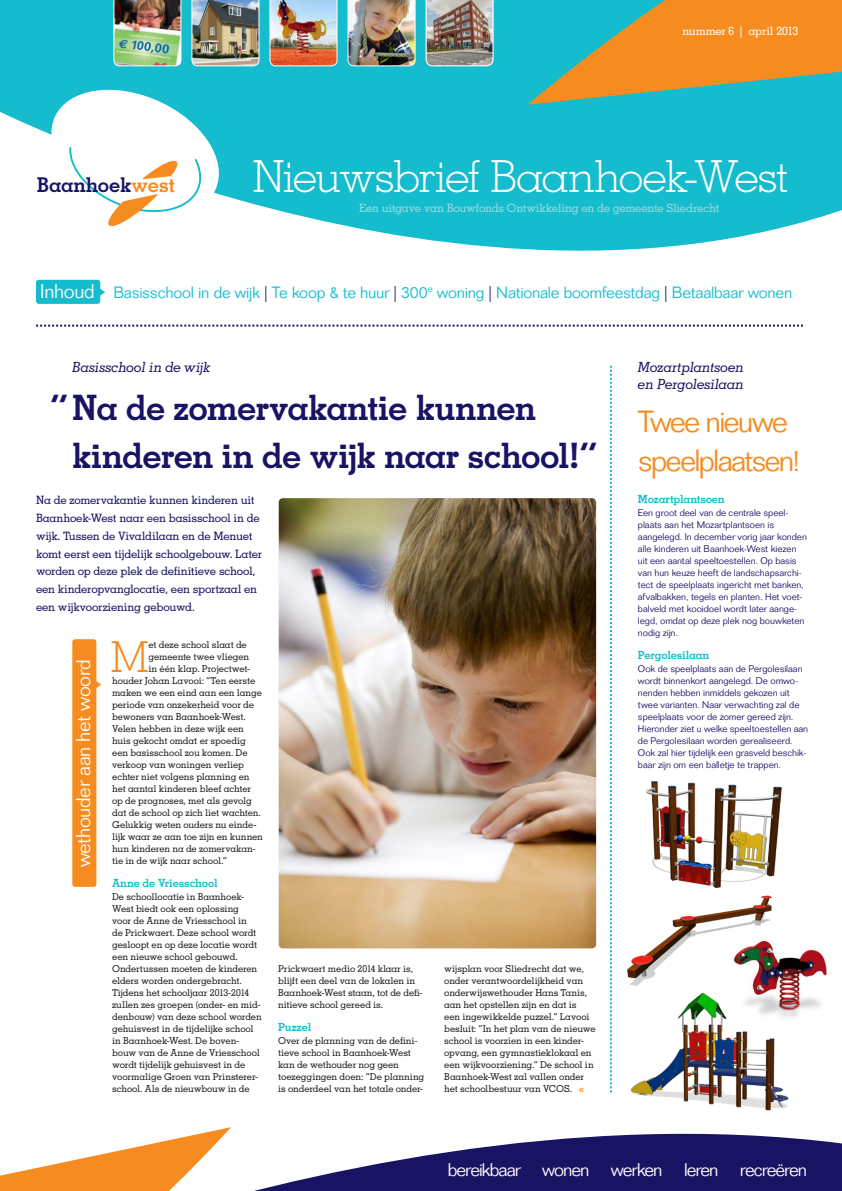
<style>
.page{position:relative;width:842px;height:1191px;background:#fff}
.page>*{position:absolute;margin:0;border:0;box-sizing:border-box;transform-origin:0 0}
.t1{font:300 44.2px "Memphis LT Std";letter-spacing:-.04em;color:#fff}
.t2{font:300 42.7px "Memphis LT Std";color:#f68b1f}
.t3{font:700 35px/48px "Memphis LT Std";letter-spacing:-.03em;color:#191364}
.t4{font:300 30px/38.4px "Folio Std";letter-spacing:-.06em;color:#f68b1f}
.t5{font:700 20.4px "Memphis LT Std";letter-spacing:-.015em;color:#191364}
.t6{font:300 19.5px "Folio Std";letter-spacing:-.015em;color:#fff}
.t7{font:300 18px "Folio Std";letter-spacing:-.055em;color:#fff}
.t8{font:300 16px "Folio Std";letter-spacing:-.015em;color:#14bcce}
.t9{font:italic 500 14px/16.8px "Memphis LT Std";letter-spacing:-.02em;color:#191364}
.t10{font:500 11.5px/17.8px "Memphis LT Std";letter-spacing:-.03em;color:#191364}
.t11{font:500 11.5px "Memphis LT Std";letter-spacing:-.03em;color:#9dd9e3}
.t12{font:500 11.5px "Memphis LT Std";letter-spacing:-.025em;color:#fff}
.t13{font:700 11.2px "Memphis LT Std";letter-spacing:-.02em;color:#14bcce}
.t14{font:500 9.5px/12px "Memphis LT Std";letter-spacing:-.02em;color:#231f20}
.t15{font:300 9.5px/12px "Folio Std";color:#191364}
.s1{color:#f68b1f}
.s2{color:#191364}
.s3{font-family:"Folio Std";font-weight:300;font-size:17.5px;color:#f68b1f}
</style>
<div class="page">
<svg style="left:0;top:0;width:842px;height:251px;fill:#14bcce"></svg>
<svg style="left:527px;top:0;width:315px;height:105px;background:#a19d60"></svg>
<svg style="left:254px;top:1135px;width:588px;height:56px;fill:#191364"></svg>
<svg style="left:0;top:1127px;width:231px;height:64px"></svg>
<img style="left:269px;top:0;width:68px;height:66px">
<img style="left:191px;top:0;width:68px;height:66px">
<img style="left:113px;top:0;width:68px;height:66px">
<img style="left:347px;top:0;width:69px;height:66px">
<img style="left:426px;top:0;width:68px;height:66px">
<svg style="left:42px;top:81px;width:186px;height:147px"></svg>
<svg style="left:100px;top:286px;width:5px;height:12px"></svg>
<div style="left:36px;top:280px;width:64px;height:24px;background:#14bcce;border-radius:3px"></div>
<svg style="left:96px;top:679px;width:5px;height:11px"></svg>
<div style="left:72px;top:639px;width:24px;height:248px;background:#f68b1f;border-radius:3px"></div>
<svg style="left:610px;top:366px;width:2px;height:726px"></svg>
<svg style="left:36px;top:324px;width:767px;height:2px"></svg>
<img style="left:279px;top:498px;width:317px;height:450px">
<img style="left:787px;top:949px;width:41px;height:60px">
<img style="left:613px;top:964px;width:192px;height:174px">
<img style="left:616px;top:909px;width:171px;height:111px">
<img style="left:646px;top:781px;width:136px;height:128px">
<h3 class="t5" style="left:37px;top:172px;width:140px">Baanhoek<span class="s1">west</span></h3>
<p class="t12" style="left:682px;top:24px;width:117px">nummer 6 | april 2013</p>
<h1 class="t1" style="left:253px;top:149px;width:537px">Nieuwsbrief Baanhoek-West</h1>
<p class="t11" style="left:359px;top:201px;width:362px">Een uitgave van Bouwfonds Ontwikkeling en de gemeente Sliedrecht</p>
<h3 class="t6" style="left:40px;top:279px;width:56px">Inhoud</h3>
<h3 class="t8" style="left:113px;top:282px;width:680px">Basisschool in de wijk <span class="s2">|</span> Te koop &amp; te huur <span class="s2">|</span> 300<sup>e</sup> woning <span class="s2">|</span> Nationale boomfeestdag <span class="s2">|</span> Betaalbaar wonen</h3>
<h3 class="t9" style="left:72px;top:359px;width:140px">Basisschool in de wijk</h3>
<h3 class="t3" style="left:72px;top:383px;width:527px;text-indent:-23px">“Na de zomervakantie kunnen kinderen in de wijk naar school!”</h3>
<p class="t10" style="left:36px;top:491px;width:228px">Na de zomervakantie kunnen kinderen uit Baanhoek-West naar een basisschool in de wijk. Tussen de Vivaldilaan en de Menuet komt eerst een tijdelijk schoolgebouw. Later worden op deze plek de definitieve school, een kinderopvanglocatie, een sportzaal en een wijkvoorziening gebouwd.</p>
<h2 class="t2" style="left:111px;top:631px;width:39px">M</h2>
<p class="t14" style="left:149px;top:639px;width:100px">et deze school slaat de</p>
<p class="t14" style="left:149px;top:651px;width:102px">gemeente twee vliegen</p>
<p class="t14" style="left:149px;top:663px;width:103px">in één klap. Projectwet-</p>
<p class="t14" style="left:112px;top:675px;width:145px">houder Johan Lavooi: “Ten eerste</p>
<p class="t14" style="left:112px;top:687px;width:151px">maken we een eind aan een lange</p>
<p class="t14" style="left:112px;top:699px;width:143px">periode van onzekerheid voor de</p>
<p class="t14" style="left:112px;top:711px;width:135px">bewoners van Baanhoek-West.</p>
<p class="t14" style="left:112px;top:723px;width:133px">Velen hebben in deze wijk een</p>
<p class="t14" style="left:112px;top:735px;width:135px">huis gekocht omdat er spoedig</p>
<p class="t14" style="left:112px;top:747px;width:137px">een basisschool zou komen. De</p>
<p class="t14" style="left:112px;top:759px;width:133px">verkoop van woningen verliep</p>
<p class="t14" style="left:112px;top:771px;width:139px">echter niet volgens planning en</p>
<p class="t14" style="left:112px;top:783px;width:141px">het aantal kinderen bleef achter</p>
<p class="t14" style="left:112px;top:795px;width:141px">op de prognoses, met als gevolg</p>
<p class="t14" style="left:112px;top:807px;width:150px">dat de school op zich liet wachten.</p>
<p class="t14" style="left:112px;top:819px;width:146px">Gelukkig weten ouders nu einde-</p>
<p class="t14" style="left:112px;top:831px;width:152px">lijk waar ze aan toe zijn en kunnen</p>
<p class="t14" style="left:112px;top:843px;width:145px">hun kinderen na de zomervakan-</p>
<p class="t14" style="left:112px;top:855px;width:116px">tie in de wijk naar school.”</p>
<p class="t13" style="left:112px;top:875px;width:107px">Anne de Vriesschool</p>
<p class="t14" style="left:112px;top:891px;width:151px">De schoollocatie in Baanhoek-<br>West biedt ook een oplossing<br>voor de Anne de Vriesschool in<br>de Prickwaert. Deze school wordt gesloopt en op deze locatie wordt een nieuwe school gebouwd.<br>Ondertussen moeten de kinderen elders worden ondergebracht.<br>Tijdens het schooljaar 2013-2014 zullen zes groepen (onder- en mid&shy;denbouw) van deze school worden gehuisvest in de tijdelijke school in Baanhoek-West. De boven&shy;bouw van de Anne de Vriesschool wordt tijdelijk gehuisvest in de voormalige Groen van Prinsterer&shy;school. Als de nieuwbouw in de</p>
<h3 class="t6" style="left:72px;top:867px;width:209px;rotate:-90deg">wethouder aan het woord</h3>
<p class="t14" style="left:444px;top:963px;width:153px">wijsplan voor Sliedrecht dat we, onder verantwoordelijkheid van onderwijswethouder Hans Tanis, aan het opstellen zijn en dat is<br>een ingewikkelde puzzel.” Lavooi besluit: “In het plan van de nieuwe school is voorzien in een kinder&shy;opvang, een gymnastieklokaal en een wijkvoorziening.” De school in<br>Baanhoek-West zal vallen onder het schoolbestuur van VCOS. <span class="s3">«</span></p>
<p class="t14" style="left:278px;top:963px;width:146px">Prickwaert medio 2014 klaar is, blijft een deel van de lokalen in<br>Baanhoek-West staan, tot de defi&shy;nitieve school gereed is.</p>
<p class="t13" style="left:278px;top:1019px;width:35px">Puzzel</p>
<p class="t14" style="left:278px;top:1035px;width:148px">Over de planning van de defini&shy;tieve school in Baanhoek-West kan de wethouder nog geen toezeggingen doen: “De planning is onderdeel van het totale onder-</p>
<h3 class="t9" style="left:638px;top:359px;width:108px">Mozartplantsoen en Pergolesilaan</h3>
<h3 class="t4" style="left:638px;top:402px;width:164px">Twee nieuwe speelplaatsen!</h3>
<p class="t13" style="left:638px;top:491px;width:88px">Mozartplantsoen</p>
<p class="t15" style="left:638px;top:507px;width:170px">Een groot deel van de centrale speel&shy;plaats aan het Mozartplantsoen is aangelegd. In december vorig jaar konden alle kinderen uit Baanhoek-West kiezen uit een aantal speeltoestellen. Op basis van hun keuze heeft de landschapsarchi&shy;tect de speelplaats ingericht met banken, afvalbakken, tegels en planten. Het voet&shy;balveld met kooidoel wordt later aange&shy;legd, omdat op deze plek nog bouwketen nodig zijn.</p>
<p class="t13" style="left:638px;top:647px;width:73px">Pergolesilaan</p>
<p class="t15" style="left:638px;top:663px;width:172px">Ook de speelplaats aan de Pergolesilaan wordt binnenkort aangelegd. De omwo&shy;nenden hebben inmiddels gekozen uit twee varianten. Naar verwachting zal de speelplaats voor de zomer gereed zijn.<br>Hieronder ziet u welke speeltoestellen aan de Pergolesilaan worden gerealiseerd.<br>Ook zal hier tijdelijk een grasveld beschik&shy;baar zijn om een balletje te trappen.</p>
<h3 class="t7" style="left:448px;top:1159px;width:361px">bereikbaar wonen werken leren recreëren</h3>
</div>
